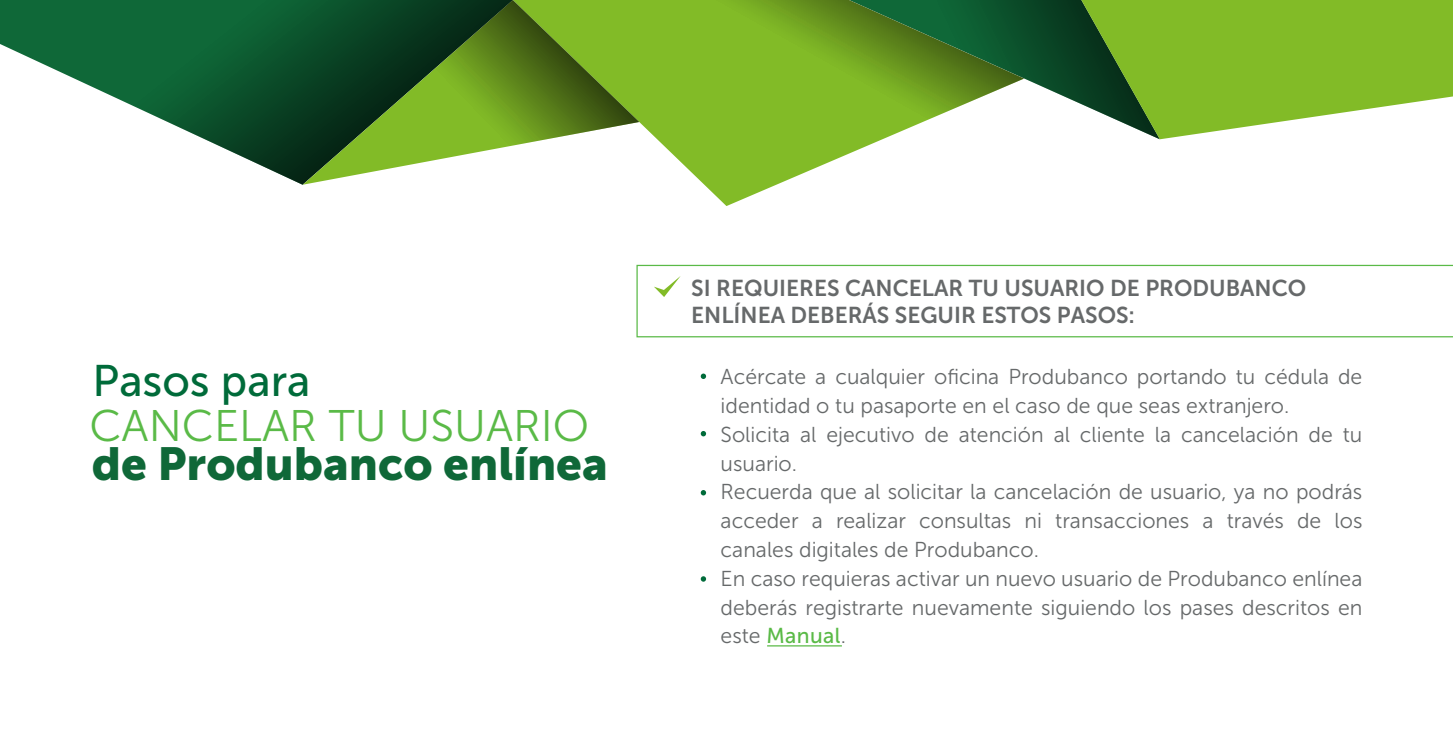
<style>
.page{position:relative;width:1453px;height:745px;background:#fff}
.page>*{position:absolute;margin:0;border:0;box-sizing:border-box;transform-origin:0 0}
.t1{font:46px "Museo Sans 900";color:#0f6838}
.t2{font:44.12px "Museo Sans 300";color:#5aba47}
.t3{font:44.12px "Museo Sans 500";color:#006b3a}
.t4{font:22.88px/27.1px "Museo Sans 700";color:#66696a}
.t5{font:21.5px/28.8px "Museo Sans 300";color:#66696a}
.t6{font:21.5px "Museo Sans 500";letter-spacing:.02em;color:#5aba47}
.s1{font-family:"Museo Sans 300";color:#66696a}
</style>
<div class="page">
<svg style="left:1024px;top:0;width:57px;height:104px;background:#275a3f"></svg>
<svg style="left:0;top:0;width:303px;height:185px"></svg>
<svg style="left:639px;top:0;width:385px;height:206px;fill:#82bb27"></svg>
<svg style="left:303px;top:0;width:336px;height:185px"></svg>
<svg style="left:1081px;top:0;width:372px;height:139px;background:#89b845"></svg>
<svg style="left:654px;top:276px;width:27px;height:21px"></svg>
<svg style="left:701px;top:373px;width:5px;height:6px"></svg>
<svg style="left:701px;top:431px;width:5px;height:5px"></svg>
<svg style="left:701px;top:490px;width:5px;height:5px"></svg>
<svg style="left:701px;top:576px;width:5px;height:5px"></svg>
<div style="left:636px;top:265px;width:817px;height:72px;border:1px solid #5aba47"></div>
<hr style="left:767px;top:644px;width:75px;height:2px;background:#5aba47">
<h2 class="t3" style="left:93px;top:356px;width:219px">Pasos para</h2>
<h2 class="t2" style="left:89px;top:402px;width:501px">CANCELAR TU USUARIO</h2>
<h1 class="t1" style="left:92px;top:437px;width:518px">de Produbanco enlínea</h1>
<p class="t4" style="left:691px;top:274px;width:616px">SI REQUIERES CANCELAR TU USUARIO DE PRODUBANCO<br>ENLÍNEA DEBERÁS SEGUIR ESTOS PASOS:</p>
<p class="t5" style="left:721px;top:362px;width:643px">Acércate a cualquier oficina Produbanco portando tu cédula de identidad o tu pasaporte en el caso de que seas extranjero.<br>Solicita al ejecutivo de atención al cliente la cancelación de tu usuario.<br>Recuerda que al solicitar la cancelación de usuario, ya no podrás acceder a realizar consultas ni transacciones a través de los canales digitales de Produbanco.<br>En caso requieras activar un nuevo usuario de Produbanco enlínea deberás registrarte nuevamente siguiendo los pases descritos en</p>
<p class="t6" style="left:721px;top:623px;width:127px"><span class="s1">este</span> Manual<span class="s1">.</span></p>
</div>
